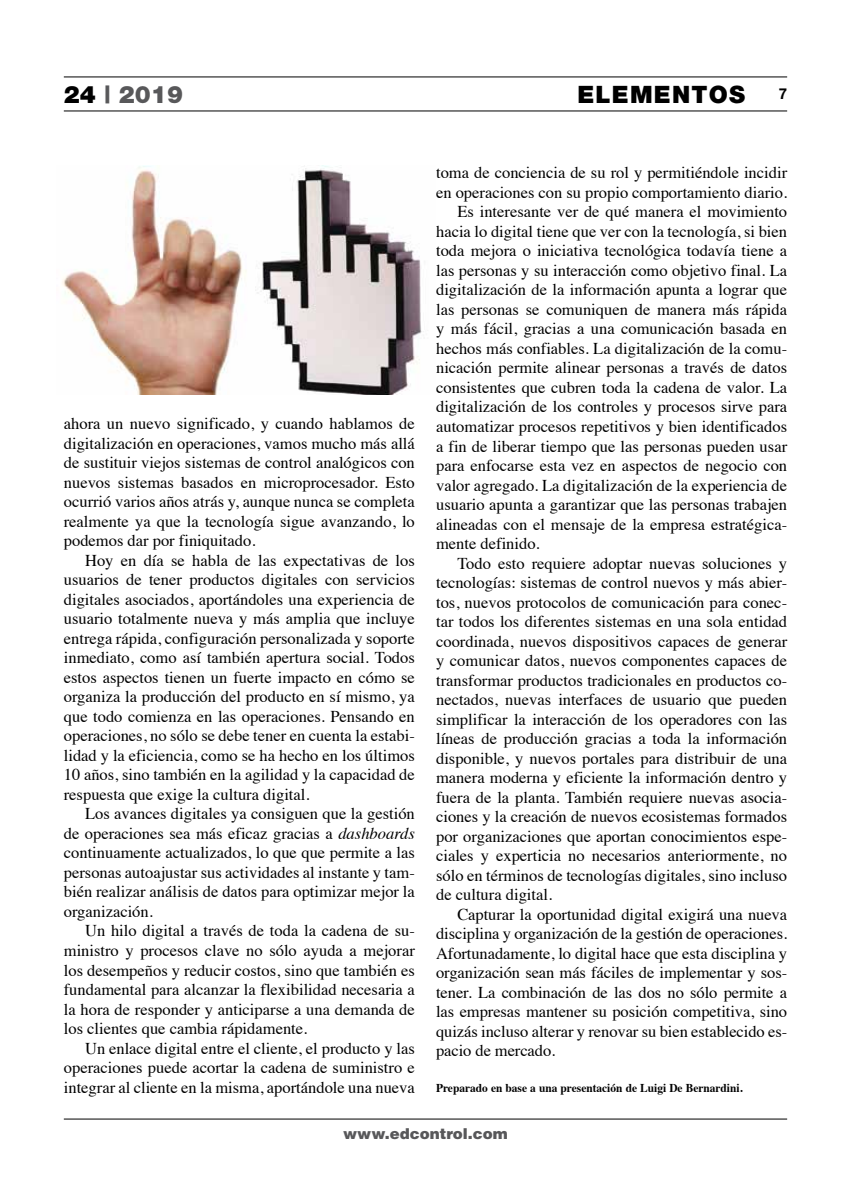
<style>
.page{position:relative;width:851px;height:1191px;background:#fff}
.page>*{position:absolute;margin:0;border:0;box-sizing:border-box;transform-origin:0 0}
.t1{font:900 24px "Helvetica Neue";letter-spacing:.05em;color:#000}
.t2{font:900 24px "Helvetica Neue";color:#58585a}
.t3{font:16.5px/19.5px "Times";color:#000;text-align:justify}
.t4{font:900 15px "Helvetica";color:#58585a}
.t5{font:700 15px "Helvetica Neue";color:#000}
.t6{font:700 12px "Times";color:#000;scale:.95 1}
.s1{color:#000}
.s2{font-style:italic}
</style>
<div class="page">
<hr style="left:64px;top:111px;width:723px;height:1px;background:#000">
<hr style="left:64px;top:77px;width:723px;height:1px;background:#000">
<hr style="left:64px;top:1118px;width:723px;height:1px;background:#000">
<img style="left:62px;top:166px;width:360px;height:229px">
<h1 class="t2" style="left:64px;top:80px;width:121px"><span class="s1">24</span> | 2019</h1>
<h1 class="t1" style="left:577px;top:80px;width:169px">ELEMENTOS</h1>
<p class="t5" style="left:778px;top:82px;width:10px">7</p>
<p class="t3" style="left:64px;top:412px;width:352px">ahora un nuevo significado, y cuando hablamos de digitalización en operaciones, vamos mucho más allá de sustituir viejos sistemas de control analógicos con nuevos sistemas basados en microprocesador. Esto ocurrió varios años atrás y, aunque nunca se completa realmente ya que la tecnología sigue avanzando, lo podemos dar por finiquitado.</p>
<p class="t3" style="left:64px;top:549px;width:352px;text-indent:21px">Hoy en día se habla de las expectativas de los usuarios de tener productos digitales con servicios digitales asociados, aportándoles una experiencia de usuario totalmente nueva y más amplia que incluye entrega rápida, configuración personalizada y soporte inmediato, como así también apertura social. Todos estos aspectos tienen un fuerte impacto en cómo se organiza la producción del producto en sí mismo, ya que todo comienza en las operaciones. Pensando en operaciones, no sólo se debe tener en cuenta la estabi&shy;lidad y la eficiencia, como se ha hecho en los últimos 10 años, sino también en la agilidad y la capacidad de respuesta que exige la cultura digital.</p>
<p class="t3" style="left:64px;top:802px;width:352px;text-indent:21px">Los avances digitales ya consiguen que la gestión de operaciones sea más eficaz gracias a <span class="s2">dashboards </span>continuamente actualizados, lo que que permite a las personas autoajustar sus actividades al instante y tam&shy;bién realizar análisis de datos para optimizar mejor la organización.</p>
<p class="t3" style="left:64px;top:919px;width:352px;text-indent:21px">Un hilo digital a través de toda la cadena de su&shy;ministro y procesos clave no sólo ayuda a mejorar los desempeños y reducir costos, sino que también es fundamental para alcanzar la flexibilidad necesaria a la hora de responder y anticiparse a una demanda de los clientes que cambia rápidamente.</p>
<p class="t3" style="left:64px;top:1036px;width:352px;text-indent:21px">Un enlace digital entre el cliente, el producto y las operaciones puede acortar la cadena de suministro e integrar al cliente en la misma, aportándole una nueva</p>
<p class="t3" style="left:436px;top:162px;width:352px">toma de conciencia de su rol y permitiéndole incidir</p>
<p class="t3" style="left:436px;top:181px;width:352px">en operaciones con su propio comportamiento diario.</p>
<p class="t3" style="left:457px;top:201px;width:331px">Es interesante ver de qué manera el movimiento</p>
<p class="t3" style="left:436px;top:220px;width:352px">hacia lo digital tiene que ver con la tecnología, si bien</p>
<p class="t3" style="left:436px;top:240px;width:352px">toda mejora o iniciativa tecnológica todavía tiene a</p>
<p class="t3" style="left:436px;top:259px;width:352px">las personas y su interacción como objetivo final. La</p>
<p class="t3" style="left:436px;top:279px;width:352px">digitalización de la información apunta a lograr que</p>
<p class="t3" style="left:436px;top:298px;width:352px">las personas se comuniquen de manera más rápida</p>
<p class="t3" style="left:436px;top:318px;width:352px">y más fácil, gracias a una comunicación basada en</p>
<p class="t3" style="left:436px;top:337px;width:352px">hechos más confiables. La digitalización de la comu-</p>
<p class="t3" style="left:436px;top:357px;width:352px">nicación permite alinear personas a través de datos</p>
<p class="t3" style="left:436px;top:376px;width:352px">consistentes que cubren toda la cadena de valor. La</p>
<p class="t3" style="left:436px;top:396px;width:352px">digitalización de los controles y procesos sirve para</p>
<p class="t3" style="left:436px;top:415px;width:352px">automatizar procesos repetitivos y bien identificados</p>
<p class="t3" style="left:436px;top:435px;width:352px">a fin de liberar tiempo que las personas pueden usar</p>
<p class="t3" style="left:436px;top:454px;width:352px">para enfocarse esta vez en aspectos de negocio con</p>
<p class="t3" style="left:436px;top:474px;width:352px">valor agregado. La digitalización de la experiencia de</p>
<p class="t3" style="left:436px;top:493px;width:352px">usuario apunta a garantizar que las personas trabajen</p>
<p class="t3" style="left:436px;top:513px;width:352px">alineadas con el mensaje de la empresa estratégica-</p>
<p class="t3" style="left:436px;top:532px;width:105px">mente definido.</p>
<p class="t3" style="left:457px;top:552px;width:331px">Todo esto requiere adoptar nuevas soluciones y</p>
<p class="t3" style="left:436px;top:571px;width:352px">tecnologías: sistemas de control nuevos y más abier-</p>
<p class="t3" style="left:436px;top:591px;width:352px">tos, nuevos protocolos de comunicación para conec-</p>
<p class="t3" style="left:436px;top:610px;width:352px">tar todos los diferentes sistemas en una sola entidad</p>
<p class="t3" style="left:436px;top:630px;width:352px">coordinada, nuevos dispositivos capaces de generar</p>
<p class="t3" style="left:436px;top:649px;width:352px">y comunicar datos, nuevos componentes capaces de</p>
<p class="t3" style="left:436px;top:669px;width:352px">transformar productos tradicionales en productos co-</p>
<p class="t3" style="left:436px;top:688px;width:352px">nectados, nuevas interfaces de usuario que pueden</p>
<p class="t3" style="left:436px;top:708px;width:352px">simplificar la interacción de los operadores con las</p>
<p class="t3" style="left:436px;top:727px;width:352px">líneas de producción gracias a toda la información</p>
<p class="t3" style="left:436px;top:747px;width:352px">disponible, y nuevos portales para distribuir de una</p>
<p class="t3" style="left:436px;top:766px;width:352px">manera moderna y eficiente la información dentro y</p>
<p class="t3" style="left:436px;top:786px;width:352px">fuera de la planta. También requiere nuevas asocia-</p>
<p class="t3" style="left:436px;top:805px;width:352px">ciones y la creación de nuevos ecosistemas formados</p>
<p class="t3" style="left:436px;top:825px;width:352px">por organizaciones que aportan conocimientos espe-</p>
<p class="t3" style="left:436px;top:844px;width:352px">ciales y experticia no necesarios anteriormente, no</p>
<p class="t3" style="left:436px;top:864px;width:352px">sólo en términos de tecnologías digitales, sino incluso</p>
<p class="t3" style="left:436px;top:883px;width:117px">de cultura digital.</p>
<p class="t3" style="left:457px;top:903px;width:331px">Capturar la oportunidad digital exigirá una nueva</p>
<p class="t3" style="left:436px;top:922px;width:352px">disciplina y organización de la gestión de operaciones.</p>
<p class="t3" style="left:436px;top:942px;width:352px">Afortunadamente, lo digital hace que esta disciplina y</p>
<p class="t3" style="left:436px;top:961px;width:352px">organización sean más fáciles de implementar y sos-</p>
<p class="t3" style="left:436px;top:981px;width:352px">tener. La combinación de las dos no sólo permite a</p>
<p class="t3" style="left:436px;top:1000px;width:352px">las empresas mantener su posición competitiva, sino</p>
<p class="t3" style="left:436px;top:1020px;width:352px">quizás incluso alterar y renovar su bien establecido es-</p>
<p class="t3" style="left:436px;top:1039px;width:121px">pacio de mercado.</p>
<p class="t6" style="left:436px;top:1076px;width:324px">Preparado en base a una presentación de Luigi De Bernardini.</p>
<p class="t4" style="left:343px;top:1124px;width:166px">www.edcontrol.com</p>
</div>
